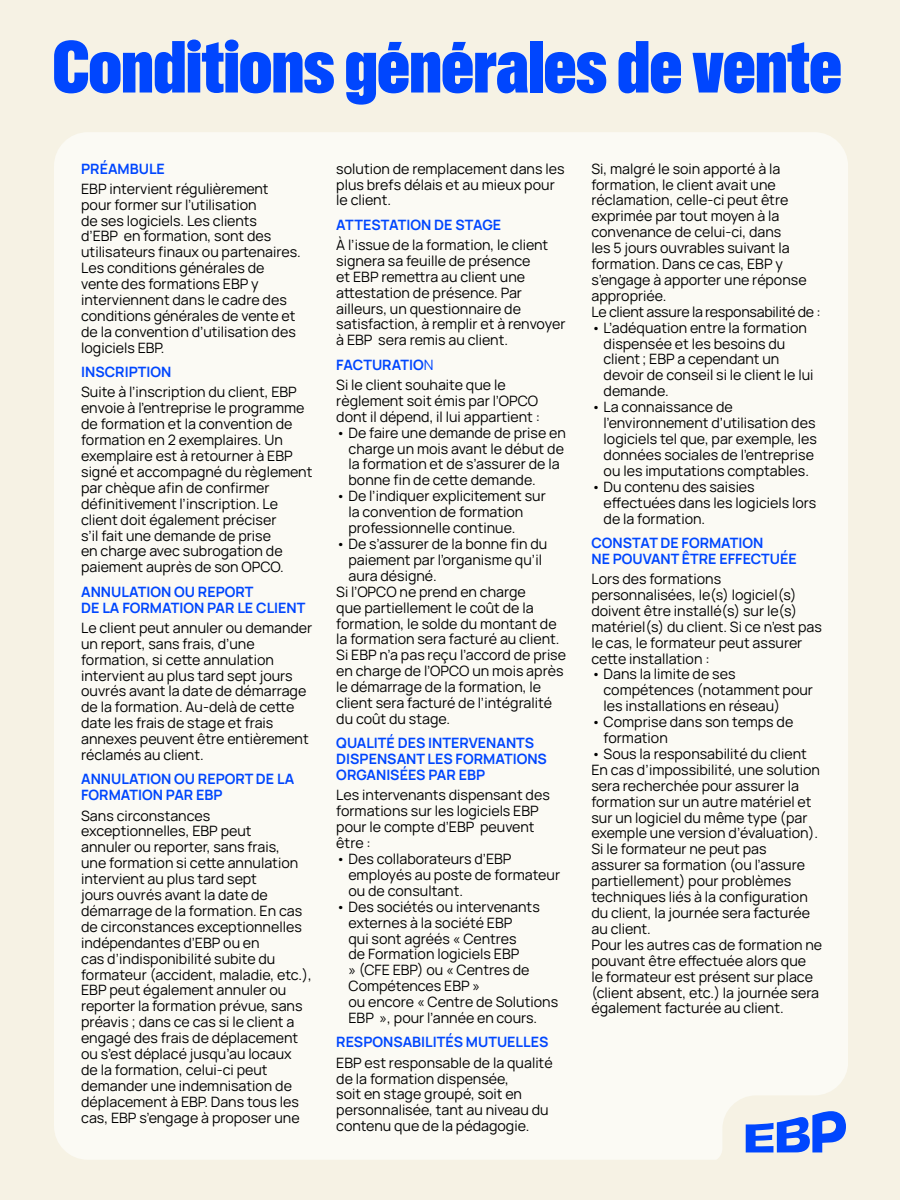
<style>
.page{position:relative;width:900px;height:1200px;background:#f6f2e4}
.page>*{position:absolute;margin:0;border:0;box-sizing:border-box;transform-origin:0 0}
.t1{font:extra-condensed 73.5px "EBP Gravity Cyrillic";letter-spacing:-.01em;color:#0046fe}
.t2{font:14.25px/15.9px "Manrope";color:#000}
.t3{font:700 14.25px/15.9px "Manrope";color:#0046fe}
.s1{font-weight:700;color:#0046fe}
.s2{color:#0046fe}
</style>
<div class="page">
<div style="left:54px;top:132px;width:794px;height:1028px;background:#fbfaf4;border-radius:34px"></div>
<svg style="left:717px;top:1069px;width:131px;height:91px"></svg>
<h1 class="t1" style="left:53px;top:28px;width:791px">Conditions générales de vente</h1>
<p class="t3" style="left:81px;top:159px;width:85px">PRÉAMBULE</p>
<p class="t2" style="left:81px;top:180px;width:221px">EBP intervient régulièrement pour former sur l’utilisation<br>de ses logiciels. Les clients<br>d’EBP en formation, sont des utilisateurs finaux ou partenaires.<br>Les conditions générales de vente des formations EBP y interviennent dans le cadre des conditions générales de vente et de la convention d’utilisation des logiciels EBP.</p>
<p class="t3" style="left:81px;top:363px;width:92px">INSCRIPTION</p>
<p class="t2" style="left:81px;top:383px;width:233px">Suite à l’inscription du client, EBP envoie à l’entreprise le programme de formation et la convention de formation en 2 exemplaires. Un exemplaire est à retourner à EBP signé et accompagné du règlement par chèque afin de confirmer définitivement l’inscription. Le client doit également préciser<br>s’il fait une demande de prise<br>en charge avec subrogation de paiement auprès de son OPCO.</p>
<p class="t3" style="left:81px;top:582px;width:226px">ANNULATION OU REPORT<br>DE LA FORMATION PAR LE CLIENT</p>
<p class="t2" style="left:81px;top:619px;width:233px">Le client peut annuler ou demander un report, sans frais, d’une formation, si cette annulation intervient au plus tard sept jours ouvrés avant la date de démarrage de la formation. Au-delà de cette date les frais de stage et frais annexes peuvent être entièrement réclamés au client.</p>
<p class="t3" style="left:81px;top:770px;width:215px">ANNULATION OU REPORT DE LA<br>FORMATION PAR EBP</p>
<p class="t2" style="left:81px;top:807px;width:232px">Sans circonstances exceptionnelles, EBP peut<br>annuler ou reporter, sans frais,<br>une formation si cette annulation intervient au plus tard sept<br>jours ouvrés avant la date de démarrage de la formation. En cas de circonstances exceptionnelles indépendantes d’EBP ou en<br>cas d’indisponibilité subite du formateur (accident, maladie, etc.),<br>EBP peut également annuler ou reporter la formation prévue, sans préavis ; dans ce cas si le client a engagé des frais de déplacement ou s’est déplacé jusqu’au locaux de la formation, celui-ci peut demander une indemnisation de déplacement à EBP. Dans tous les cas, EBP s’engage à proposer une</p>
<p class="t2" style="left:336px;top:160px;width:230px">solution de remplacement dans les plus brefs délais et au mieux pour le client.</p>
<p class="t3" style="left:336px;top:215px;width:166px">ATTESTATION DE STAGE</p>
<p class="t2" style="left:336px;top:236px;width:231px">À l’issue de la formation, le client signera sa feuille de présence<br>et EBP remettra au client une attestation de présence. Par ailleurs, un questionnaire de satisfaction, à remplir et à renvoyer à EBP sera remis au client.</p>
<p class="t2" style="left:336px;top:354px;width:171px;line-height:20.1px"><span class="s1">FACTURATIO</span><span class="s2">N<br></span>Si le client souhaite que le</p>
<p class="t2" style="left:336px;top:392px;width:205px">règlement soit émis par l’OPCO dont il dépend, il lui appartient :</p>
<p class="t2" style="left:348px;top:424px;width:219px;text-indent:-12px">• De faire une demande de prise en charge un mois avant le début de la formation et de s’assurer de la bonne fin de cette demande.</p>
<p class="t2" style="left:348px;top:487px;width:199px;text-indent:-12px">• De l’indiquer explicitement sur la convention de formation professionnelle continue.</p>
<p class="t2" style="left:336px;top:535px;width:212px">• De s’assurer de la bonne fin du</p>
<p class="t2" style="left:348px;top:551px;width:195px">paiement par l’organisme qu’il</p>
<p class="t2" style="left:348px;top:567px;width:90px">aura désigné.</p>
<p class="t2" style="left:336px;top:583px;width:191px">Si l’OPCO ne prend en charge</p>
<p class="t2" style="left:336px;top:599px;width:199px">que partiellement le coût de la</p>
<p class="t2" style="left:336px;top:615px;width:222px">formation, le solde du montant de</p>
<p class="t2" style="left:336px;top:630px;width:225px">la formation sera facturé au client.</p>
<p class="t2" style="left:336px;top:646px;width:231px">Si EBP n’a pas reçu l’accord de prise</p>
<p class="t2" style="left:336px;top:662px;width:229px">en charge de l’OPCO un mois après</p>
<p class="t2" style="left:336px;top:678px;width:206px">le démarrage de la formation, le</p>
<p class="t2" style="left:336px;top:694px;width:217px">client sera facturé de l’intégralité</p>
<p class="t2" style="left:336px;top:710px;width:115px">du coût du stage.</p>
<p class="t3" style="left:336px;top:734px;width:212px">QUALITÉ DES INTERVENANTS<br>DISPENSANT LES FORMATIONS<br>ORGANISÉES PAR EBP</p>
<p class="t2" style="left:336px;top:786px;width:215px">Les intervenants dispensant des formations sur les logiciels EBP pour le compte d’EBP peuvent être :</p>
<p class="t2" style="left:348px;top:850px;width:213px;text-indent:-12px">• Des collaborateurs d’EBP employés au poste de formateur ou de consultant.</p>
<p class="t2" style="left:348px;top:898px;width:211px;text-indent:-12px">• Des sociétés ou intervenants externes à la société EBP<br>qui sont agréés « Centres<br>de Formation logiciels EBP<br>» (CFE EBP) ou « Centres de<br>Compétences EBP »<br>ou encore « Centre de Solutions<br>EBP », pour l’année en cours.</p>
<p class="t3" style="left:336px;top:1033px;width:214px">RESPONSABILITÉS MUTUELLES</p>
<p class="t2" style="left:336px;top:1054px;width:218px">EBP est responsable de la qualité de la formation dispensée,<br>soit en stage groupé, soit en personnalisée, tant au niveau du contenu que de la pédagogie.</p>
<p class="t2" style="left:591px;top:160px;width:231px">Si, malgré le soin apporté à la formation, le client avait une réclamation, celle-ci peut être exprimée par tout moyen à la convenance de celui-ci, dans<br>les 5 jours ouvrables suivant la formation. Dans ce cas, EBP y s’engage à apporter une réponse appropriée.<br>Le client assure la responsabilité de :</p>
<p class="t2" style="left:604px;top:319px;width:211px;text-indent:-12px">• L’adéquation entre la formation dispensée et les besoins du client ; EBP a cependant un devoir de conseil si le client le lui demande.</p>
<p class="t2" style="left:604px;top:398px;width:215px;text-indent:-12px">• La connaissance de l’environnement d’utilisation des logiciels tel que, par exemple, les données sociales de l’entreprise ou les imputations comptables.</p>
<p class="t2" style="left:604px;top:478px;width:214px;text-indent:-12px">• Du contenu des saisies effectuées dans les logiciels lors de la formation.</p>
<p class="t3" style="left:591px;top:534px;width:207px">CONSTAT DE FORMATION<br>NE POUVANT ÊTRE EFFECTUÉE</p>
<p class="t2" style="left:591px;top:570px;width:232px">Lors des formations personnalisées, le(s) logiciel(s) doivent être installé(s) sur le(s) matériel(s) du client. Si ce n’est pas le cas, le formateur peut assurer cette installation :</p>
<p class="t2" style="left:604px;top:665px;width:211px;text-indent:-12px">• Dans la limite de ses compétences (notamment pour les installations en réseau)</p>
<p class="t2" style="left:604px;top:713px;width:191px;text-indent:-12px">• Comprise dans son temps de formation</p>
<p class="t2" style="left:591px;top:745px;width:232px">• Sous la responsabilité du client<br>En cas d’impossibilité, une solution sera recherchée pour assurer la formation sur un autre matériel et sur un logiciel du même type (par exemple une version d’évaluation).<br>Si le formateur ne peut pas<br>assurer sa formation (ou l’assure partiellement) pour problèmes techniques liés à la configuration du client, la journée sera facturée au client.<br>Pour les autres cas de formation ne pouvant être effectuée alors que<br>le formateur est présent sur place (client absent, etc.) la journée sera également facturée au client.</p>
</div>
